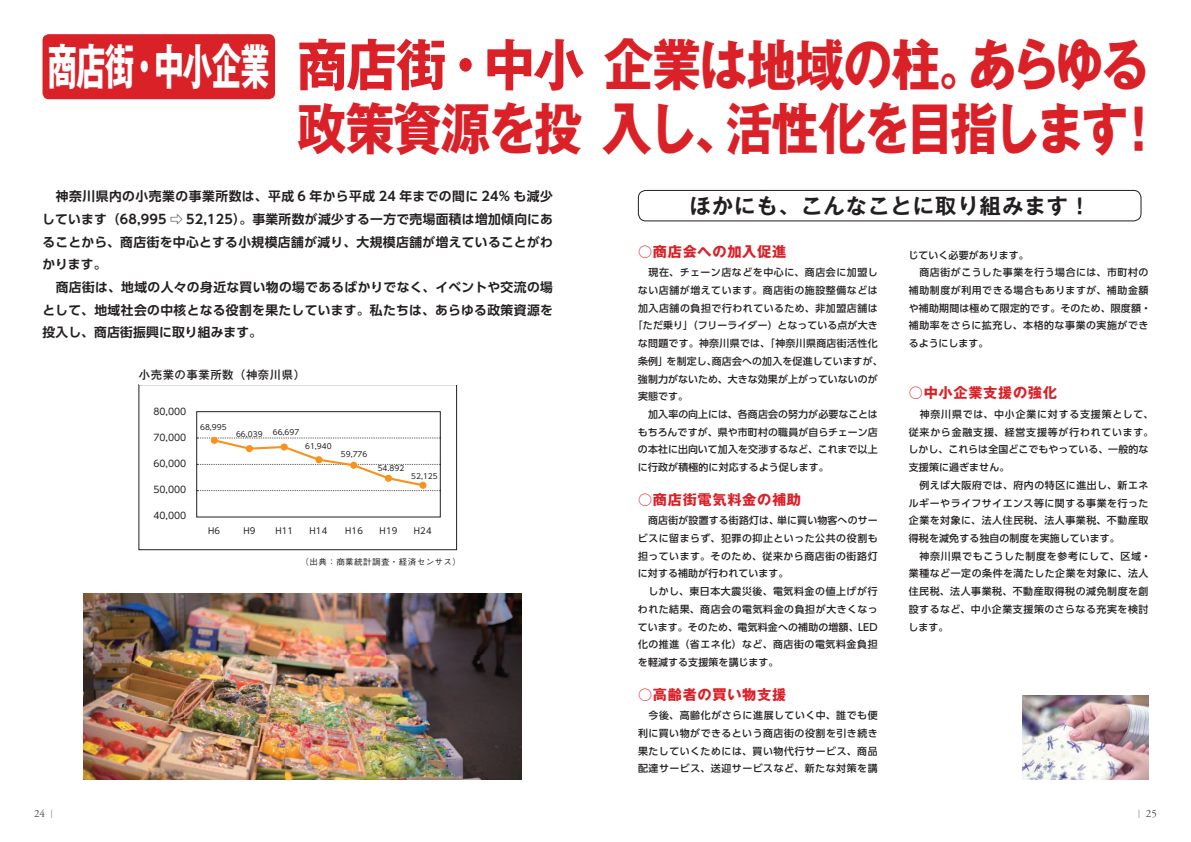
<style>
.page{position:relative;width:1191px;height:842px;background:#fff}
.page>*{position:absolute;margin:0;border:0;box-sizing:border-box;transform-origin:0 0}
.t1{font:700 56px/63.8px "Gothic MB101";letter-spacing:-.03em;color:#da2128;scale:.9 1}
.t2{font:700 48.7px "Gothic MB101";letter-spacing:-.025em;color:#fff;scale:.6 1}
.t3{font:21.3px "Gothic MB101 De B";letter-spacing:.05em;color:#231f20}
.t4{font:700 14.2px "Gothic MB101";letter-spacing:.05em;color:#da2128}
.t5{font:700 12.8px/22.7px "UD Shin Go Pro De";letter-spacing:.03em;color:#231f20}
.t6{font:500 11.3px "Gothic MB101";letter-spacing:.05em;color:#231f20}
.t7{font:11px "Adobe Garamond Pro";color:#4b4c4d}
.t8{font:500 9.9px/17.7px "UD Shin Go Pro";letter-spacing:.05em;color:#231f20}
.t9{font:500 9.9px "UD Shin Go Pro";letter-spacing:.01em;color:#231f20}
.t10{font:500 9.9px "UD Shin Go Pro";letter-spacing:.005em;color:#231f20}
.t11{font:500 9.9px "UD Shin Go Pro";letter-spacing:.015em;color:#231f20}
.t12{font:500 9.9px "UD Shin Go Pro";letter-spacing:.03em;color:#231f20}
.t13{font:9.2px "UD Shin Go Pro";color:#231f20}
.t14{font:8.5px "UD Shin Go Pro";letter-spacing:.025em;color:#231f20}
.t15{font:500 8.5px "Gothic BBB Pr 5";letter-spacing:.05em;color:#231f20}
.t16{font:7.4px "UD Shin Go Pro";color:#231f20}
.s1{font-family:"Koz Min Pro";font-weight:300;font-size:8.3px}
</style>
<div class="page">
<div style="left:43px;top:34px;width:232px;height:65px;background:#da2128;border-radius:6px"></div>
<div style="left:638px;top:190px;width:503px;height:31px;border:1px solid #231f20;border-radius:8px"></div>
<svg style="left:196px;top:411px;width:245px;height:107px"></svg>
<div style="left:196px;top:411px;width:244px;height:106px;border:1px solid #231f20"></div>
<svg style="left:197px;top:438px;width:243px;height:53px"></svg>
<div style="left:139px;top:384px;width:318px;height:166px;border:1px solid #231f20"></div>
<img style="left:83px;top:594px;width:439px;height:186px">
<img style="left:1022px;top:695px;width:126px;height:85px">
<h2 class="t2" style="left:48px;top:32px;width:371px">商店街・中小企業</h2>
<h1 class="t1" style="left:297px;top:27px;width:962px">商店街・中小企業は地域の柱。あらゆる政策資源を投入し、活性化を目指します！</h1>
<p class="t5" style="left:42px;top:185px;width:512px">　神奈川県内の小売業の事業所数は、平成 6 年から平成 24 年までの間に 24% も減少しています（68,995 ⇨ 52,125）。事業所数が減少する一方で売場面積は増加傾向にあることから、商店街を中心とする小規模店舗が減り、大規模店舗が増えていることがわかります。<br>　商店街は、地域の人々の身近な買い物の場であるばかりでなく、イベントや交流の場として、地域社会の中核となる役割を果たしています。私たちは、あらゆる政策資源を投入し、商店街振興に取り組みます。</p>
<h3 class="t3" style="left:689px;top:191px;width:402px">ほかにも、こんなことに取り組みます！</h3>
<h3 class="t4" style="left:638px;top:241px;width:150px">○商店会への加入促進</h3>
<p class="t8" style="left:638px;top:263px;width:241px">　現在、チェーン店などを中心に、商店会に加盟し</p>
<p class="t8" style="left:638px;top:281px;width:241px">ない店舗が増えています。商店街の施設整備などは</p>
<p class="t8" style="left:638px;top:299px;width:241px">加入店舗の負担で行われているため、非加盟店舗は</p>
<p class="t9" style="left:633px;top:318px;width:246px">「ただ乗り」（フリーライダー）となっている点が大き</p>
<p class="t12" style="left:638px;top:335px;width:241px">な問題です。神奈川県では、「神奈川県商店街活性化</p>
<p class="t11" style="left:638px;top:353px;width:246px">条例」を制定し、商店会への加入を促進していますが、</p>
<p class="t10" style="left:638px;top:371px;width:241px">強制力がないため、大きな効果が上がっていないのが</p>
<p class="t8" style="left:638px;top:387px;width:52px">実態です。</p>
<p class="t9" style="left:638px;top:406px;width:241px">　加入率の向上には、各商店会の努力が必要なことは</p>
<p class="t9" style="left:638px;top:424px;width:241px">もちろんですが、県や市町村の職員が自らチェーン店</p>
<p class="t10" style="left:638px;top:442px;width:241px">の本社に出向いて加入を交渉するなど、これまで以上</p>
<p class="t11" style="left:638px;top:459px;width:192px">に行政が積極的に対応するよう促します。</p>
<h3 class="t4" style="left:638px;top:489px;width:164px">○商店街電気料金の補助</h3>
<p class="t8" style="left:638px;top:511px;width:241px">　商店街が設置する街路灯は、単に買い物客へのサービスに留まらず、犯罪の抑止といった公共の役割も担っています。そのため、従来から商店街の街路灯に対する補助が行われています。<br>　しかし、東日本大震災後、電気料金の値上げが行われた結果、商店会の電気料金の負担が大きくなっています。そのため、電気料金への補助の増額、LED化の推進（省エネ化）など、商店街の電気料金負担を軽減する支援策を講じます。</p>
<h3 class="t4" style="left:638px;top:684px;width:150px">○高齢者の買い物支援</h3>
<p class="t8" style="left:638px;top:706px;width:241px;text-align:justify">　今後、高齢化がさらに進展していく中、誰でも便利に買い物ができるという商店街の役割を引き続き果たしていくためには、買い物代行サービス、商品配達サービス、送迎サービスなど、新たな対策を講</p>
<p class="t8" style="left:908px;top:246px;width:244px">じていく必要があります。<br>　商店街がこうした事業を行う場合には、市町村の補助制度が利用できる場合もありますが、補助金額や補助期間は極めて限定的です。そのため、限度額・補助率をさらに拡充し、本格的な事業の実施ができるようにします。</p>
<h3 class="t4" style="left:909px;top:383px;width:150px">○中小企業支援の強化</h3>
<p class="t8" style="left:908px;top:405px;width:246px">　神奈川県では、中小企業に対する支援策として、従来から金融支援、経営支援等が行われています。しかし、これらは全国どこでもやっている、一般的な支援策に過ぎません。<br>　例えば大阪府では、府内の特区に進出し、新エネルギーやライフサイエンス等に関する事業を行った企業を対象に、法人住民税、法人事業税、不動産取得税を減免する独自の制度を実施しています。<br>　神奈川県でもこうした制度を参考にして、区域・業種など一定の条件を満たした企業を対象に、法人住民税、法人事業税、不動産取得税の減免制度を創設するなど、中小企業支援策のさらなる充実を検討します。</p>
<p class="t6" style="left:139px;top:366px;width:168px">小売業の事業所数（神奈川県）</p>
<p class="t13" style="left:153px;top:404px;width:34px">80,000</p>
<p class="t16" style="left:200px;top:421px;width:28px">68,995</p>
<p class="t16" style="left:236px;top:428px;width:28px">66,039</p>
<p class="t16" style="left:273px;top:427px;width:28px">66,697</p>
<p class="t13" style="left:153px;top:430px;width:34px">70,000</p>
<p class="t16" style="left:305px;top:440px;width:28px">61,940</p>
<p class="t16" style="left:341px;top:448px;width:28px">59,776</p>
<p class="t13" style="left:153px;top:456px;width:34px">60,000</p>
<p class="t16" style="left:378px;top:462px;width:28px">54.892</p>
<p class="t16" style="left:411px;top:470px;width:28px">52,125</p>
<p class="t13" style="left:153px;top:482px;width:34px">50,000</p>
<p class="t13" style="left:153px;top:508px;width:34px">40,000</p>
<p class="t14" style="left:208px;top:523px;width:14px">H6</p>
<p class="t14" style="left:243px;top:523px;width:14px">H9</p>
<p class="t14" style="left:275px;top:523px;width:19px">H11</p>
<p class="t14" style="left:309px;top:523px;width:19px">H14</p>
<p class="t14" style="left:345px;top:523px;width:19px">H16</p>
<p class="t14" style="left:379px;top:523px;width:19px">H19</p>
<p class="t14" style="left:414px;top:523px;width:19px">H24</p>
<p class="t15" style="left:301px;top:555px;width:162px">（出典：商業統計調査・経済センサス）</p>
<p class="t7" style="left:34px;top:807px;width:24px">24 <span class="s1">│</span></p>
<p class="t7" style="left:1134px;top:807px;width:24px"><span class="s1">│</span> 25</p>
</div>
